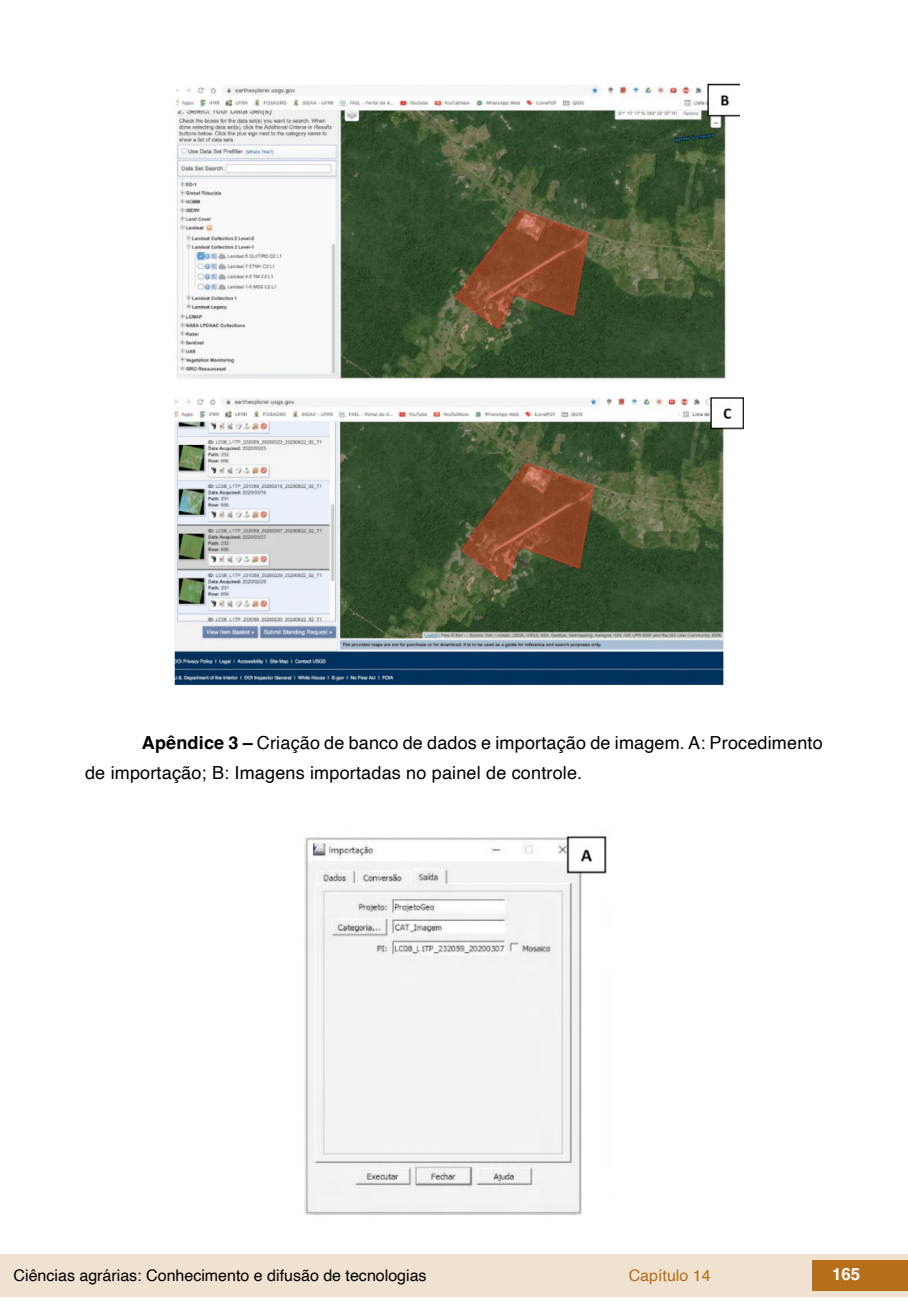
<style>
.page{position:relative;width:908px;height:1304px;background:#fff}
.page>*{position:absolute;margin:0;border:0;box-sizing:border-box;transform-origin:0 0}
.t1{font:18px/30px "Helvetica";letter-spacing:.01em;color:#000}
.t2{font:700 16.8px "Helvetica";color:#fff}
.t3{font:16px "Helvetica";color:#000}
.t4{font:16px "Helvetica";color:#b66e19}
.s1{font-weight:700}
</style>
<div class="page">
<div style="left:0;top:1254px;width:906px;height:43px;background:#f0e2d1"></div>
<div style="left:812px;top:1261px;width:95px;height:30px;background:#b66e19"></div>
<img style="left:176px;top:83px;width:563px;height:296px">
<img style="left:174px;top:397px;width:568px;height:289px">
<img style="left:304px;top:836px;width:303px;height:379px">
<p class="t1" style="left:85px;top:728px;width:738px;text-indent:57px"><span class="s1">Apêndice 3 –</span> Criação de banco de dados e importação de imagem. A: Procedimento de importação; B: Imagens importadas no painel de controle.</p>
<p class="t3" style="left:14px;top:1263px;width:414px">Ciências agrárias: Conhecimento e difusão de tecnologias</p>
<p class="t4" style="left:628px;top:1263px;width:83px">Capítulo 14</p>
<p class="t2" style="left:831px;top:1264px;width:30px">165</p>
</div>
